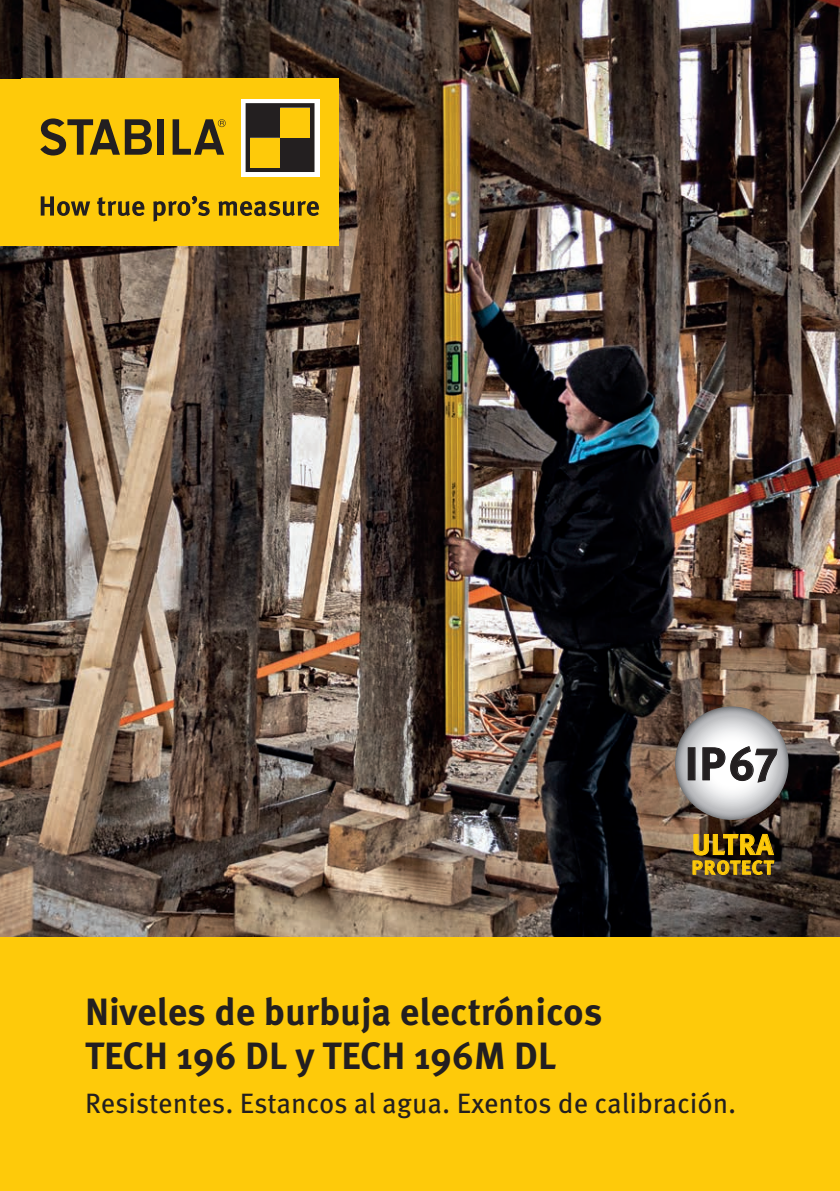
<style>
.page{position:relative;width:840px;height:1191px;background:#fff}
.page>*{position:absolute;margin:0;border:0;box-sizing:border-box;transform-origin:0 0}
.t1{font:700 46.2px "Meta Pro";color:#231f20}
.t2{font:700 38px/44px "Meta Pro";color:#231f20}
.t3{font:700 28.8px "Meta Pro";letter-spacing:.02em;color:#feca0a}
.t4{font:28px "Meta Pro";letter-spacing:-.005em;color:#231f20}
.t5{font:700 19.2px "Meta Pro";letter-spacing:.06em;color:#feca0a}
</style>
<div class="page">
<img style="left:0;top:0;width:839px;height:937px">
<div style="left:0;top:937px;width:839px;height:254px;background:#feca0a"></div>
<svg style="left:692px;top:834px;width:82px;height:41px;background:#5f4a18"></svg>
<svg style="left:674px;top:706px;width:114px;height:114px;background:#c2c2c4"></svg>
<div style="left:687px;top:747px;width:8px;height:33px;border:1px solid #231f20"></div>
<svg style="left:701px;top:745px;width:76px;height:38px"></svg>
<div style="left:0;top:79px;width:338px;height:166px;background:#feca0a"></div>
<div style="left:21px;top:79px;width:317px;height:167px;background:#feca0a"></div>
<div style="left:157px;top:119px;width:7px;height:36px;background:#231f20"></div>
<svg style="left:40px;top:118px;width:112px;height:37px"></svg>
<svg style="left:172px;top:119px;width:53px;height:36px"></svg>
<div style="left:241px;top:99px;width:78px;height:77px;background:#fff"></div>
<svg style="left:245px;top:103px;width:69px;height:69px;background:#2c2724"></svg>
<div style="left:280px;top:108px;width:30px;height:29px;background:#feca0a"></div>
<div style="left:250px;top:138px;width:30px;height:29px;background:#feca0a"></div>
<svg style="left:41px;top:196px;width:49px;height:20px"></svg>
<svg style="left:97px;top:197px;width:47px;height:19px"></svg>
<svg style="left:153px;top:196px;width:56px;height:26px"></svg>
<svg style="left:218px;top:201px;width:101px;height:15px"></svg>
<p class="t1" style="left:684px;top:727px;width:95px">IP67</p>
<p class="t3" style="left:691px;top:822px;width:83px">ULTRA</p>
<p class="t5" style="left:691px;top:852px;width:83px">PROTECT</p>
<p class="t2" style="left:85px;top:987px;width:518px">Niveles de burbuja electrónicos<br>TECH 196 DL y TECH 196M DL</p>
<p class="t4" style="left:85px;top:1081px;width:652px">Resistentes. Estancos al agua. Exentos de calibración.</p>
</div>
